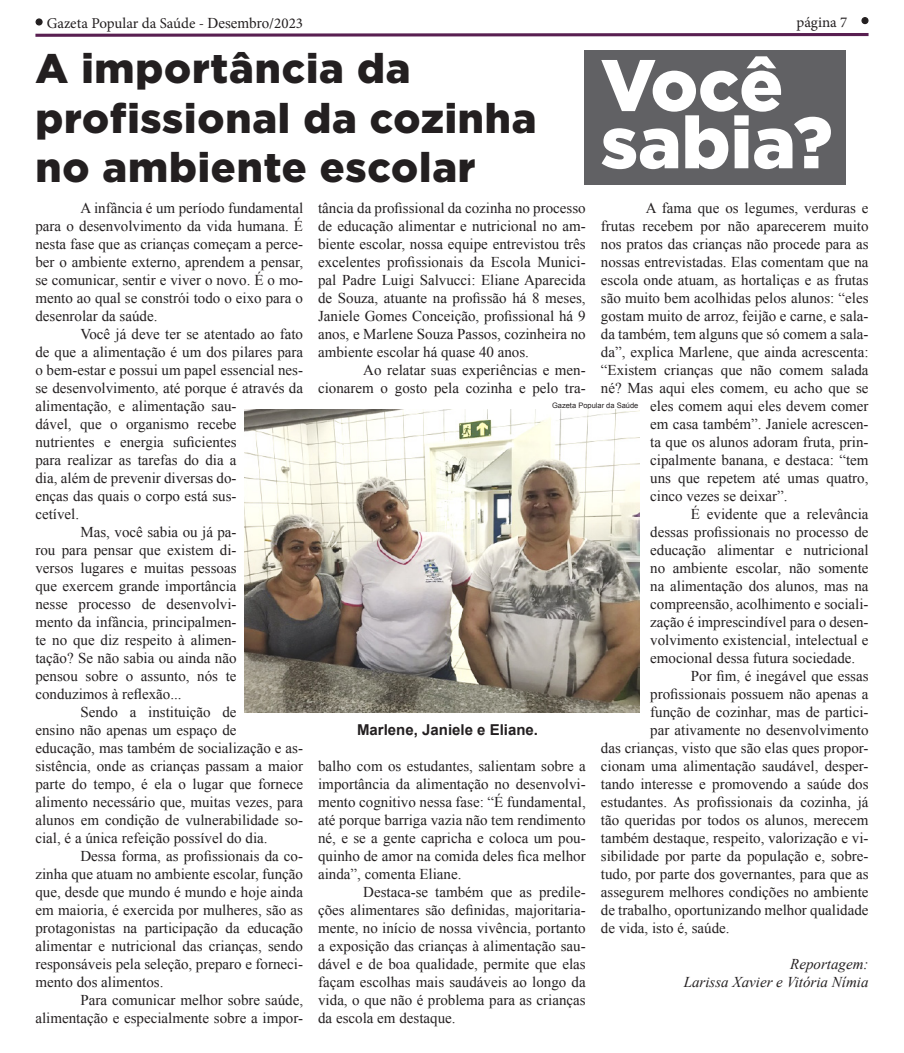
<style>
.page{position:relative;width:904px;height:1053px;background:#fff}
.page>*{position:absolute;margin:0;border:0;box-sizing:border-box;transform-origin:0 0}
.t1{font:900 72.5px/57.5px "Gotham";color:#fff}
.t2{font:900 41.25px/49.5px "Gotham";letter-spacing:.02em;color:#231f20}
.t3{font:15px/18px "Times New Roman";color:#231f20;text-align:justify}
.t4{font:15px "Minion Pro";color:#231f20}
.t5{font:italic 15px/18px "Times New Roman";color:#231f20;text-align:right}
.t6{font:700 15px "Arial";color:#231f20}
.t7{font:7.5px "Arial";color:#231f20}
.s1{font-family:"Times New Roman"}
</style>
<div class="page">
<div style="left:583px;top:50px;width:262px;height:134px;background:#616164"></div>
<svg style="left:35px;top:33px;width:833px;height:4px;background:#7e5177"></svg>
<div style="left:861px;top:17px;width:7px;height:7px;border:1px solid #231f20;border-radius:50%"></div>
<svg style="left:36px;top:19px;width:5px;height:6px"></svg>
<div style="left:36px;top:18px;width:7px;height:8px;border:1px solid #231f20;border-radius:50%"></div>
<img style="left:244px;top:410px;width:395px;height:302px">
<p class="t4" style="left:47px;top:13px;width:258px">Gazeta Popular da Saúde - <span class="s1">Desembro</span>/2023</p>
<p class="t4" style="left:796px;top:12px;width:52px">página 7</p>
<h2 class="t2" style="left:35px;top:43px;width:502px">A importância da profissional da cozinha no ambiente escolar</h2>
<h1 class="t1" style="left:601px;top:54px;width:233px">Você sabia?</h1>
<p class="t3" style="left:35px;top:198px;width:269px;text-indent:45px">A infância é um período fundamental para o desenvolvimento da vida humana. É nesta fase que as crianças começam a perce&shy;ber o ambiente externo, aprendem a pensar, se comunicar, sentir e viver o novo. É o mo&shy;mento ao qual se constrói todo o eixo para o desenrolar da saúde.</p>
<p class="t3" style="left:80px;top:324px;width:224px">Você já deve ter se atentado ao fato</p>
<p class="t3" style="left:35px;top:342px;width:269px">de que a alimentação é um dos pilares para</p>
<p class="t3" style="left:35px;top:360px;width:269px">o bem-estar e possui um papel essencial nes-</p>
<p class="t3" style="left:35px;top:378px;width:269px">se desenvolvimento, até porque é através da</p>
<p class="t3" style="left:35px;top:396px;width:203px">alimentação, e alimentação sau-</p>
<p class="t3" style="left:35px;top:414px;width:203px">dável, que o organismo recebe</p>
<p class="t3" style="left:35px;top:432px;width:203px">nutrientes e energia suficientes</p>
<p class="t3" style="left:35px;top:450px;width:203px">para realizar as tarefas do dia a</p>
<p class="t3" style="left:35px;top:468px;width:203px">dia, além de prevenir diversas do-</p>
<p class="t3" style="left:35px;top:486px;width:203px">enças das quais o corpo está sus-</p>
<p class="t3" style="left:35px;top:504px;width:45px">cetível.</p>
<p class="t3" style="left:80px;top:522px;width:158px">Mas, você sabia ou já pa-</p>
<p class="t3" style="left:35px;top:540px;width:203px">rou para pensar que existem di-</p>
<p class="t3" style="left:35px;top:558px;width:203px">versos lugares e muitas pessoas</p>
<p class="t3" style="left:35px;top:576px;width:203px">que exercem grande importância</p>
<p class="t3" style="left:35px;top:594px;width:203px">nesse processo de desenvolvi-</p>
<p class="t3" style="left:35px;top:612px;width:203px">mento da infância, principalmen-</p>
<p class="t3" style="left:35px;top:630px;width:203px">te no que diz respeito à alimen-</p>
<p class="t3" style="left:35px;top:648px;width:203px">tação? Se não sabia ou ainda não</p>
<p class="t3" style="left:35px;top:666px;width:203px">pensou sobre o assunto, nós te</p>
<p class="t3" style="left:35px;top:684px;width:148px">conduzimos à reflexão...</p>
<p class="t3" style="left:80px;top:702px;width:158px">Sendo a instituição de</p>
<p class="t3" style="left:35px;top:720px;width:203px">ensino não apenas um espaço de</p>
<p class="t3" style="left:35px;top:738px;width:269px">educação, mas também de socialização e as-</p>
<p class="t3" style="left:35px;top:756px;width:269px">sistência, onde as crianças passam a maior</p>
<p class="t3" style="left:35px;top:774px;width:269px">parte do tempo, é ela o lugar que fornece</p>
<p class="t3" style="left:35px;top:792px;width:269px">alimento necessário que, muitas vezes, para</p>
<p class="t3" style="left:35px;top:810px;width:269px">alunos em condição de vulnerabilidade so-</p>
<p class="t3" style="left:35px;top:828px;width:234px">cial, é a única refeição possível do dia.</p>
<p class="t3" style="left:80px;top:846px;width:224px">Dessa forma, as profissionais da co-</p>
<p class="t3" style="left:35px;top:864px;width:269px">zinha que atuam no ambiente escolar, função</p>
<p class="t3" style="left:35px;top:882px;width:269px">que, desde que mundo é mundo e hoje ainda</p>
<p class="t3" style="left:35px;top:900px;width:269px">em maioria, é exercida por mulheres, são as</p>
<p class="t3" style="left:35px;top:918px;width:269px">protagonistas na participação da educação</p>
<p class="t3" style="left:35px;top:936px;width:269px">alimentar e nutricional das crianças, sendo</p>
<p class="t3" style="left:35px;top:954px;width:269px">responsáveis pela seleção, preparo e forneci-</p>
<p class="t3" style="left:35px;top:972px;width:129px">mento dos alimentos.</p>
<p class="t3" style="left:80px;top:990px;width:224px">Para comunicar melhor sobre saúde,</p>
<p class="t3" style="left:35px;top:1008px;width:269px">alimentação e especialmente sobre a impor-</p>
<p class="t3" style="left:318px;top:198px;width:269px">tância da profissional da cozinha no processo de educação alimentar e nutricional no am&shy;biente escolar, nossa equipe entrevistou três excelentes profissionais da Escola Munici&shy;pal Padre Luigi Salvucci: Eliane Aparecida de Souza, atuante na profissão há 8 meses, Janiele Gomes Conceição, profissional há 9 anos, e Marlene Souza Passos, cozinheira no ambiente escolar há quase 40 anos.</p>
<p class="t3" style="left:318px;top:360px;width:269px;text-align:right">Ao relatar suas experiências e men&shy;cionarem o gosto pela cozinha e pelo tra-</p>
<p class="t3" style="left:646px;top:198px;width:224px">A fama que os legumes, verduras e</p>
<p class="t3" style="left:601px;top:216px;width:269px">frutas recebem por não aparecerem muito</p>
<p class="t3" style="left:601px;top:234px;width:269px">nos pratos das crianças não procede para as</p>
<p class="t3" style="left:601px;top:252px;width:269px">nossas entrevistadas. Elas comentam que na</p>
<p class="t3" style="left:601px;top:270px;width:269px">escola onde atuam, as hortaliças e as frutas</p>
<p class="t3" style="left:601px;top:288px;width:269px">são muito bem acolhidas pelos alunos: “eles</p>
<p class="t3" style="left:601px;top:306px;width:269px">gostam muito de arroz, feijão e carne, e sala-</p>
<p class="t3" style="left:601px;top:324px;width:269px">da também, tem alguns que só comem a sala-</p>
<p class="t3" style="left:601px;top:342px;width:269px">da”, explica Marlene, que ainda acrescenta:</p>
<p class="t3" style="left:601px;top:360px;width:269px">“Existem crianças que não comem salada</p>
<p class="t3" style="left:601px;top:378px;width:269px">né? Mas aqui eles comem, eu acho que se</p>
<p class="t3" style="left:650px;top:396px;width:220px">eles comem aqui eles devem comer</p>
<p class="t3" style="left:650px;top:414px;width:220px">em casa também”. Janiele acrescen-</p>
<p class="t3" style="left:650px;top:432px;width:220px">ta que os alunos adoram fruta, prin-</p>
<p class="t3" style="left:650px;top:450px;width:220px">cipalmente banana, e destaca: “tem</p>
<p class="t3" style="left:650px;top:468px;width:220px">uns que repetem até umas quatro,</p>
<p class="t3" style="left:650px;top:486px;width:139px">cinco vezes se deixar”.</p>
<p class="t3" style="left:691px;top:504px;width:179px">É evidente que a relevância</p>
<p class="t3" style="left:650px;top:522px;width:220px">dessas profissionais no processo de</p>
<p class="t3" style="left:650px;top:540px;width:220px">educação alimentar e nutricional</p>
<p class="t3" style="left:650px;top:558px;width:220px">no ambiente escolar, não somente</p>
<p class="t3" style="left:650px;top:576px;width:220px">na alimentação dos alunos, mas na</p>
<p class="t3" style="left:650px;top:594px;width:220px">compreensão, acolhimento e sociali-</p>
<p class="t3" style="left:650px;top:612px;width:220px">zação é imprescindível para o desen-</p>
<p class="t3" style="left:650px;top:630px;width:220px">volvimento existencial, intelectual e</p>
<p class="t3" style="left:650px;top:648px;width:206px">emocional dessa futura sociedade.</p>
<p class="t3" style="left:691px;top:666px;width:179px">Por fim, é inegável que essas</p>
<p class="t3" style="left:650px;top:684px;width:220px">profissionais possuem não apenas a</p>
<p class="t3" style="left:650px;top:702px;width:220px">função de cozinhar, mas de partici-</p>
<p class="t3" style="left:650px;top:720px;width:220px">par ativamente no desenvolvimento</p>
<p class="t3" style="left:601px;top:738px;width:269px">das crianças, visto que são elas ques propor-</p>
<p class="t3" style="left:601px;top:756px;width:269px">cionam uma alimentação saudável, desper-</p>
<p class="t3" style="left:601px;top:774px;width:269px">tando interesse e promovendo a saúde dos</p>
<p class="t3" style="left:601px;top:792px;width:269px">estudantes. As profissionais da cozinha, já</p>
<p class="t3" style="left:601px;top:810px;width:269px">tão queridas por todos os alunos, merecem</p>
<p class="t3" style="left:601px;top:828px;width:269px">também destaque, respeito, valorização e vi-</p>
<p class="t3" style="left:601px;top:846px;width:269px">sibilidade por parte da população e, sobre-</p>
<p class="t3" style="left:601px;top:864px;width:269px">tudo, por parte dos governantes, para que as</p>
<p class="t3" style="left:601px;top:882px;width:269px">assegurem melhores condições no ambiente</p>
<p class="t3" style="left:601px;top:900px;width:269px">de trabalho, oportunizando melhor qualidade</p>
<p class="t3" style="left:601px;top:918px;width:130px">de vida, isto é, saúde.</p>
<p class="t5" style="left:683px;top:954px;width:186px">Reportagem:<br>Larissa Xavier e Vitória Nímia</p>
<p class="t7" style="left:552px;top:400px;width:88px">Gazeta Popular da Saúde</p>
<p class="t6" style="left:357px;top:720px;width:182px">Marlene, Janiele e Eliane.</p>
<p class="t3" style="left:318px;top:756px;width:269px">balho com os estudantes, salientam sobre a importância da alimentação no desenvolvi&shy;mento cognitivo nessa fase: “É fundamental, até porque barriga vazia não tem rendimento né, e se a gente capricha e coloca um pou&shy;quinho de amor na comida deles fica melhor ainda”, comenta Eliane.</p>
<p class="t3" style="left:318px;top:882px;width:269px;text-indent:45px">Destaca-se também que as predile&shy;ções alimentares são definidas, majoritaria&shy;mente, no início de nossa vivência, portanto a exposição das crianças à alimentação sau&shy;dável e de boa qualidade, permite que elas façam escolhas mais saudáveis ao longo da vida, o que não é problema para as crianças da escola em destaque.</p>
</div>
